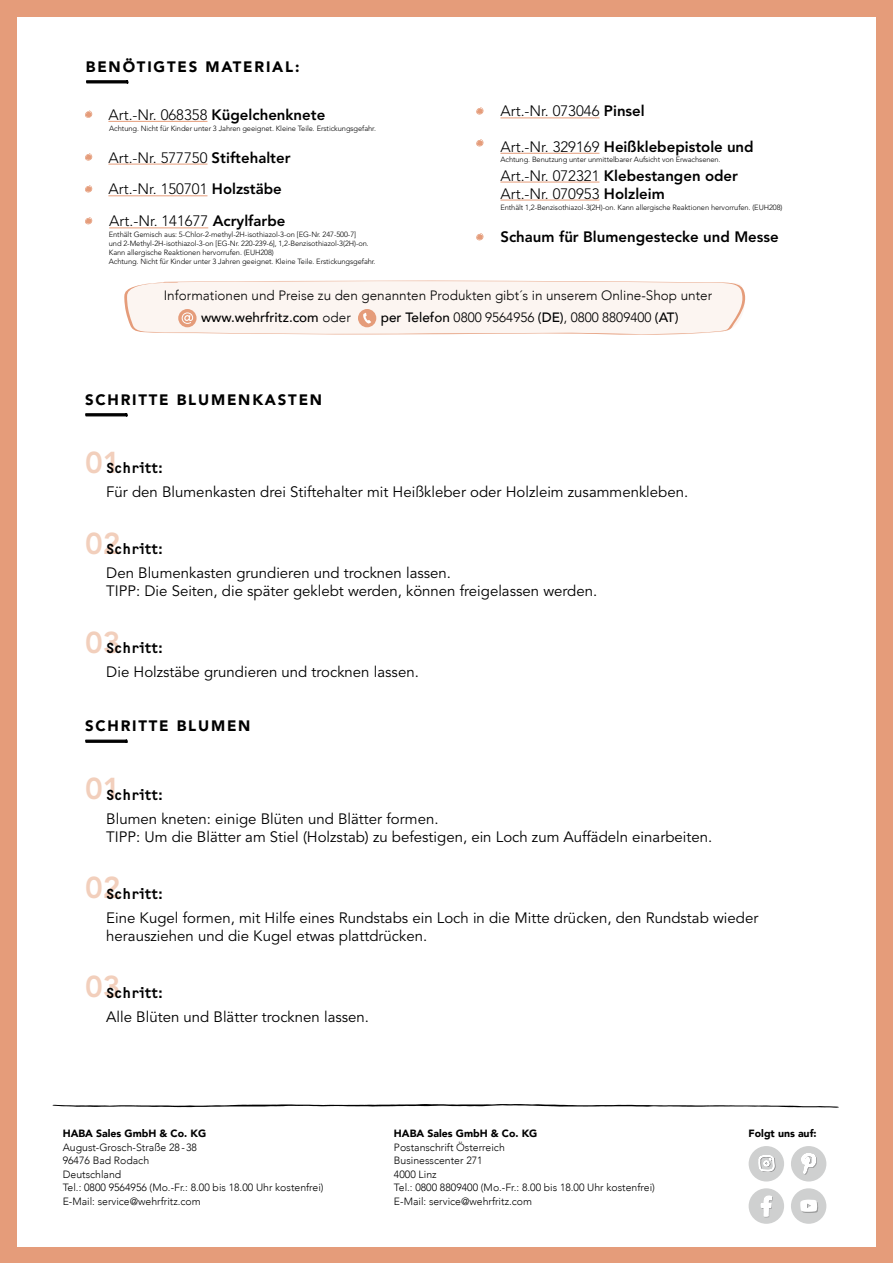
<style>
.page{position:relative;width:893px;height:1263px;background:#e59c7a}
.page>*{position:absolute;margin:0;border:0;box-sizing:border-box;transform-origin:0 0}
.t1{font:15px/18px "Avenir LT";color:#000}
.t2{font:300 15px/32px "Avenir LT";color:#000}
.t3{font:800 15px/28.8px "Avenir LT";color:#000}
.t4{font:700 15px "OCR Bczyk";color:#000}
.t5{font:900 15px "Avenir LT";letter-spacing:.12em;color:#000}
.t6{font:300 13.5px/22.5px "Avenir";color:#000}
.t7{font:300 10.5px/13.5px "Avenir";color:#000}
.t8{font:900 10.5px "Avenir";color:#000}
.t9{font:300 7.5px/9px "Avenir LT";letter-spacing:-.01em;color:#000}
.s1{font-weight:800}
.s2{font-weight:300}
.s3{font-weight:500}
.s4{font-family:"Avenir LT";font-weight:800;font-size:30px;color:#f2cfbc}
</style>
<div class="page">
<div style="left:17px;top:17px;width:859px;height:1229px;background:#fff"></div>
<svg style="left:85px;top:110px;width:8px;height:8px"></svg>
<svg style="left:85px;top:153px;width:8px;height:8px"></svg>
<svg style="left:85px;top:185px;width:8px;height:8px"></svg>
<svg style="left:85px;top:217px;width:8px;height:8px"></svg>
<svg style="left:476px;top:107px;width:8px;height:8px"></svg>
<svg style="left:476px;top:233px;width:8px;height:8px"></svg>
<svg style="left:476px;top:139px;width:8px;height:8px"></svg>
<hr style="left:108px;top:121px;width:99px;height:1px;background:#e59c7a">
<hr style="left:108px;top:164px;width:99px;height:1px;background:#e59c7a">
<hr style="left:108px;top:195px;width:99px;height:1px;background:#e59c7a">
<hr style="left:109px;top:227px;width:99px;height:1px;background:#e59c7a">
<hr style="left:500px;top:118px;width:99px;height:1px;background:#e59c7a">
<hr style="left:500px;top:153px;width:99px;height:1px;background:#e59c7a">
<hr style="left:500px;top:182px;width:99px;height:1px;background:#e59c7a">
<hr style="left:500px;top:200px;width:99px;height:1px;background:#e59c7a">
<svg style="left:85px;top:413px;width:43px;height:4px"></svg>
<svg style="left:85px;top:739px;width:43px;height:4px"></svg>
<svg style="left:86px;top:80px;width:42px;height:4px"></svg>
<svg style="left:124px;top:280px;width:622px;height:55px"></svg>
<div style="left:791px;top:1188px;width:35px;height:36px;background:#cfd0d0;border-radius:50%"></div>
<svg style="left:800px;top:1199px;width:18px;height:14px"></svg>
<div style="left:749px;top:1188px;width:35px;height:36px;background:#cfd0d0;border-radius:50%"></div>
<svg style="left:761px;top:1195px;width:12px;height:23px"></svg>
<div style="left:791px;top:1146px;width:35px;height:35px;background:#cfd0d0;border-radius:50%"></div>
<svg style="left:801px;top:1153px;width:16px;height:22px"></svg>
<div style="left:749px;top:1146px;width:35px;height:35px;background:#cfd0d0;border-radius:50%"></div>
<svg style="left:758px;top:1155px;width:18px;height:27px"></svg>
<img style="left:52px;top:1104px;width:787px;height:4px">
<p class="t5" style="left:86px;top:58px;width:215px">BENÖTIGTES MATERIAL:</p>
<p class="t2" style="left:108px;top:99px;width:218px">Art.-Nr. 068358 <span class="s1">Kügelchenknete</span></p>
<p class="t2" style="left:108px;top:141px;width:184px">Art.-Nr. 577750 <span class="s1">Stiftehalter<br></span>Art.-Nr. 150701 <span class="s1">Holzstäbe<br></span>Art.-Nr. 141677 <span class="s1">Acrylfarbe</span></p>
<p class="t9" style="left:109px;top:124px;width:268px">Achtung. Nicht für Kinder unter 3 Jahren geeignet. Kleine Teile. Erstickungsgefahr.</p>
<p class="t9" style="left:109px;top:230px;width:268px">Enthält Gemisch aus: 5-Chlor-2-methyl-2H-isothiazol-3-on [EG-Nr. 247-500-7]<br>und 2-Methyl-2H-isothiazol-3-on [EG-Nr. 220-239-6], 1,2-Benzisothiazol-3(2H)-on.<br>Kann allergische Reaktionen hervorrufen. (EUH208)<br>Achtung. Nicht für Kinder unter 3 Jahren geeignet. Kleine Teile. Erstickungsgefahr.</p>
<p class="t2" style="left:500px;top:95px;width:146px">Art.-Nr. 073046 <span class="s1">Pinsel</span></p>
<p class="t3" style="left:500px;top:132px;width:255px"><span class="s2">Art.-Nr. 329169</span> Heißklebepistole und<br><span class="s2">Art.-Nr. 072321</span> Klebestangen oder</p>
<p class="t2" style="left:500px;top:177px;width:166px">Art.-Nr. 070953 <span class="s1">Holzleim</span></p>
<p class="t9" style="left:500px;top:155px;width:222px">Achtung. Benutzung unter unmittelbarer Aufsicht von Erwachsenen.</p>
<p class="t9" style="left:500px;top:203px;width:284px">Enthält 1,2-Benzisothiazol-3(2H)-on. Kann allergische Reaktionen hervorrufen. (EUH208)</p>
<p class="t3" style="left:500px;top:223px;width:280px">Schaum für Blumengestecke und Messe</p>
<p class="t6" style="left:201px;top:284px;width:513px;text-indent:-37px">Informationen und Preise zu den genannten Produkten gibt´s in unserem Online-Shop unter <span class="s3">www.wehrfritz.com</span> oder</p>
<p class="t6" style="left:381px;top:306px;width:299px"><span class="s3">per Telefon</span> 0800 9564956 <span class="s3">(DE)</span>, 0800 8809400 <span class="s3">(AT)</span></p>
<p class="t5" style="left:85px;top:391px;width:239px">SCHRITTE BLUMENKASTEN</p>
<p class="t4" style="left:85px;top:461px;width:79px"><span class="s4">01</span>Schritt:</p>
<p class="t1" style="left:106px;top:483px;width:583px">Für den Blumenkasten drei Stiftehalter mit Heißkleber oder Holzleim zusammenkleben.</p>
<p class="t4" style="left:85px;top:541px;width:79px"><span class="s4">02</span>Schritt:</p>
<p class="t1" style="left:106px;top:564px;width:492px">Den Blumenkasten grundieren und trocknen lassen.<br>TIPP: Die Seiten, die später geklebt werden, können freigelassen werden.</p>
<p class="t4" style="left:85px;top:640px;width:79px"><span class="s4">03</span>Schritt:</p>
<p class="t1" style="left:106px;top:663px;width:314px">Die Holzstäbe grundieren und trocknen lassen.</p>
<p class="t5" style="left:85px;top:716px;width:167px">SCHRITTE BLUMEN</p>
<p class="t4" style="left:85px;top:787px;width:79px"><span class="s4">01</span>Schritt:</p>
<p class="t1" style="left:106px;top:810px;width:607px">Blumen kneten: einige Blüten und Blätter formen.<br>TIPP: Um die Blätter am Stiel (Holzstab) zu befestigen, ein Loch zum Auffädeln einarbeiten.</p>
<p class="t4" style="left:85px;top:886px;width:79px"><span class="s4">02</span>Schritt:</p>
<p class="t1" style="left:106px;top:909px;width:653px">Eine Kugel formen, mit Hilfe eines Rundstabs ein Loch in die Mitte drücken, den Rundstab wieder herausziehen und die Kugel etwas plattdrücken.</p>
<p class="t4" style="left:85px;top:985px;width:79px"><span class="s4">03</span>Schritt:</p>
<p class="t1" style="left:106px;top:1008px;width:264px">Alle Blüten und Blätter trocknen lassen.</p>
<p class="t8" style="left:63px;top:1125px;width:145px">HABA Sales GmbH &amp; Co. KG</p>
<p class="t7" style="left:63px;top:1140px;width:262px">August-Grosch-Straße 28-38<br>96476 Bad Rodach<br>Deutschland<br>Tel.: 0800 9564956 (Mo.-Fr.: 8.00 bis 18.00 Uhr kostenfrei)<br>E-Mail: service@wehrfritz.com</p>
<p class="t8" style="left:394px;top:1125px;width:145px">HABA Sales GmbH &amp; Co. KG</p>
<p class="t7" style="left:394px;top:1140px;width:262px">Postanschrift Österreich<br>Businesscenter 271<br>4000 Linz<br>Tel.: 0800 8809400 (Mo.-Fr.: 8.00 bis 18.00 Uhr kostenfrei)<br>E-Mail: service@wehrfritz.com</p>
<p class="t8" style="left:749px;top:1125px;width:70px">Folgt uns auf:</p>
</div>
